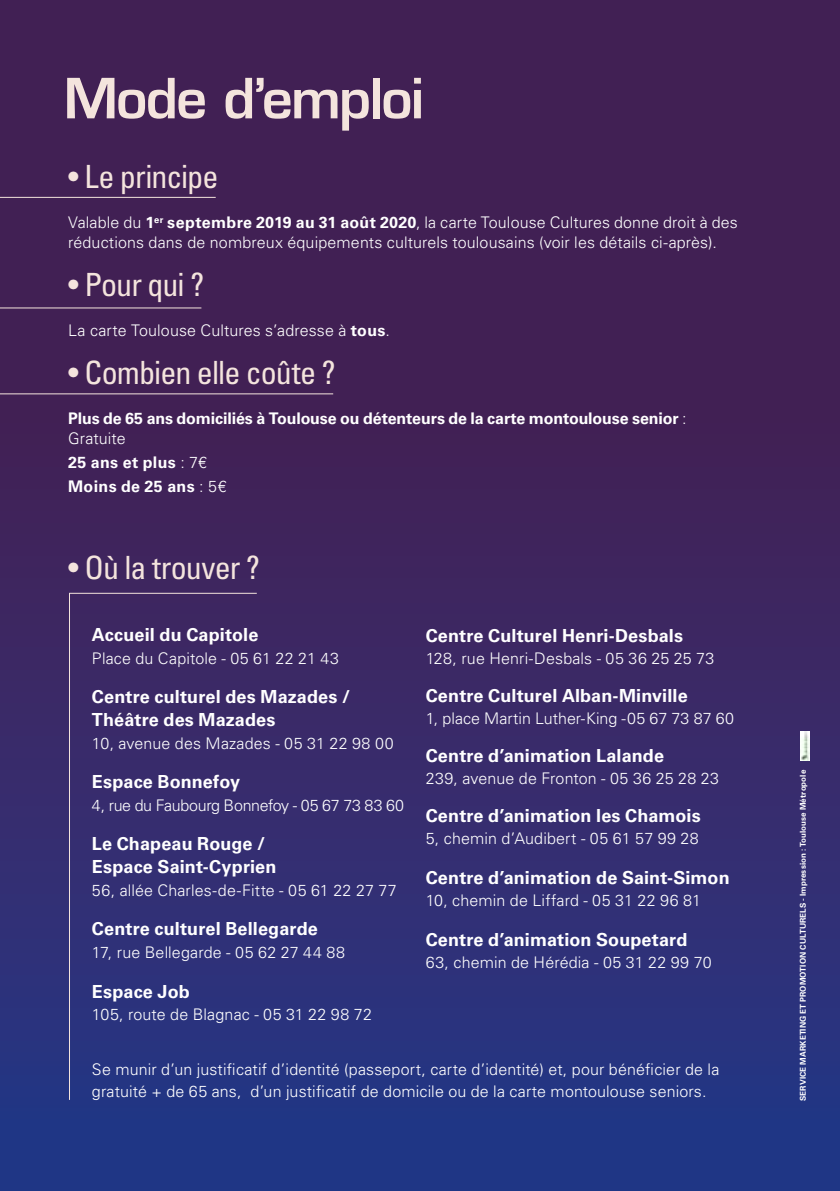
<style>
.page{position:relative;width:840px;height:1191px;background:#fff}
.page>*{position:absolute;margin:0;border:0;box-sizing:border-box;transform-origin:0 0}
.t1{font:600 54px "Eurostile LT Std";letter-spacing:-.035em;color:#f4e4dd}
.t2{font:condensed 32px "Univers";letter-spacing:-.03em;color:#f4e4dd}
.t3{font:700 18px/22.8px "Univers LT Std";letter-spacing:.005em;color:#fff}
.t4{font:300 16px/20px "Univers LT Std";letter-spacing:.01em;color:#fff}
.t5{font:700 16px/19.2px "Univers LT Std";letter-spacing:-.005em;color:#fff}
.t6{font:300 16px "Univers LT Std";letter-spacing:-.02em;color:#fff}
.t7{font:700 16px/24px "Univers LT Std";letter-spacing:.025em;color:#fff}
.t8{font:700 8px "Univers LT Std";letter-spacing:.01em;color:#fff}
.s1{font-weight:700}
.s2{font-weight:300}
</style>
<div class="page">
<div style="left:0;top:0;width:839px;height:1191px;background:linear-gradient(to bottom,#491b48,#283582)"></div>
<hr style="left:0;top:197px;width:215px;height:1px;background:#f4e4dd">
<hr style="left:0;top:393px;width:333px;height:1px;background:#f4e4dd">
<hr style="left:0;top:307px;width:201px;height:1px;background:#f4e4dd">
<svg style="left:68px;top:592px;width:190px;height:508px;background:#332e71"></svg>
<img style="left:799px;top:731px;width:10px;height:30px">
<h1 class="t1" style="left:64px;top:65px;width:361px">Mode d’emploi</h1>
<h2 class="t2" style="left:68px;top:157px;width:152px">• Le principe</h2>
<p class="t4" style="left:68px;top:213px;width:670px">Valable du <span class="s1">1</span><sup>er</sup> <span class="s1">septembre 2019 au 31 août 2020</span>, la carte Toulouse Cultures donne droit à des réductions dans de nombreux équipements culturels toulousains (voir les détails ci-après).</p>
<h2 class="t2" style="left:68px;top:265px;width:138px">• Pour qui ?</h2>
<p class="t4" style="left:68px;top:321px;width:323px">La carte Toulouse Cultures s’adresse à <span class="s1">tous</span>.</p>
<h2 class="t2" style="left:68px;top:353px;width:269px">• Combien elle coûte ?</h2>
<p class="t5" style="left:68px;top:409px;width:619px">Plus de 65 ans domiciliés à Toulouse ou détenteurs de la carte montoulouse senior <span class="s2">:<br>Gratuite</span></p>
<p class="t7" style="left:68px;top:450px;width:160px">25 ans et plus <span class="s2">: 7€<br></span>Moins de 25 ans <span class="s2">: 5€</span></p>
<h2 class="t2" style="left:68px;top:547px;width:193px">• Où la trouver ?</h2>
<p class="t3" style="left:92px;top:623px;width:168px">Accueil du Capitole</p>
<p class="t4" style="left:92px;top:648px;width:248px">Place du Capitole - 05 61 22 21 43</p>
<p class="t3" style="left:92px;top:685px;width:259px">Centre culturel des Mazades /<br>Théâtre des Mazades</p>
<p class="t4" style="left:92px;top:733px;width:303px">10, avenue des Mazades - 05 31 22 98 00</p>
<p class="t3" style="left:92px;top:770px;width:149px">Espace Bonnefoy</p>
<p class="t6" style="left:92px;top:795px;width:313px">4, rue du Faubourg Bonnefoy - 05 67 73 83 60</p>
<p class="t3" style="left:92px;top:833px;width:186px">Le Chapeau Rouge /<br>Espace Saint-Cyprien</p>
<p class="t4" style="left:92px;top:880px;width:306px">56, allée Charles-de-Fitte - 05 61 22 27 77</p>
<p class="t3" style="left:92px;top:917px;width:227px">Centre culturel Bellegarde</p>
<p class="t4" style="left:92px;top:942px;width:254px">17, rue Bellegarde - 05 62 27 44 88</p>
<p class="t3" style="left:92px;top:980px;width:99px">Espace Job</p>
<p class="t4" style="left:92px;top:1004px;width:281px">105, route de Blagnac - 05 31 22 98 72</p>
<p class="t3" style="left:425px;top:624px;width:259px">Centre Culturel Henri-Desbals</p>
<p class="t4" style="left:425px;top:648px;width:290px">128, rue Henri-Desbals - 05 36 25 25 73</p>
<p class="t3" style="left:425px;top:684px;width:263px">Centre Culturel Alban-Minville</p>
<p class="t4" style="left:425px;top:708px;width:310px">1, place Martin Luther-King -05 67 73 87 60</p>
<p class="t3" style="left:425px;top:744px;width:240px">Centre d’animation Lalande</p>
<p class="t4" style="left:425px;top:768px;width:294px">239, avenue de Fronton - 05 36 25 28 23</p>
<p class="t3" style="left:425px;top:804px;width:276px">Centre d’animation les Chamois</p>
<p class="t4" style="left:425px;top:828px;width:274px">5, chemin d’Audibert - 05 61 57 99 28</p>
<p class="t3" style="left:425px;top:866px;width:305px">Centre d’animation de Saint-Simon</p>
<p class="t4" style="left:425px;top:890px;width:276px">10, chemin de Liffard - 05 31 22 96 81</p>
<p class="t3" style="left:425px;top:928px;width:263px">Centre d’animation Soupetard</p>
<p class="t4" style="left:425px;top:952px;width:287px">63, chemin de Hérédia - 05 31 22 99 70</p>
<p class="t4" style="left:92px;top:1058px;width:628px;line-height:22px">Se munir d’un justificatif d’identité (passeport, carte d’identité) et, pour bénéficier de la gratuité + de 65 ans, d’un justificatif de domicile ou de la carte montoulouse seniors.</p>
<p class="t8" style="left:797px;top:1101px;width:333px;rotate:-90deg">SERVICE MARKETING ET PROMOTION CULTURELS - Impression : Toulouse Métropole</p>
</div>
